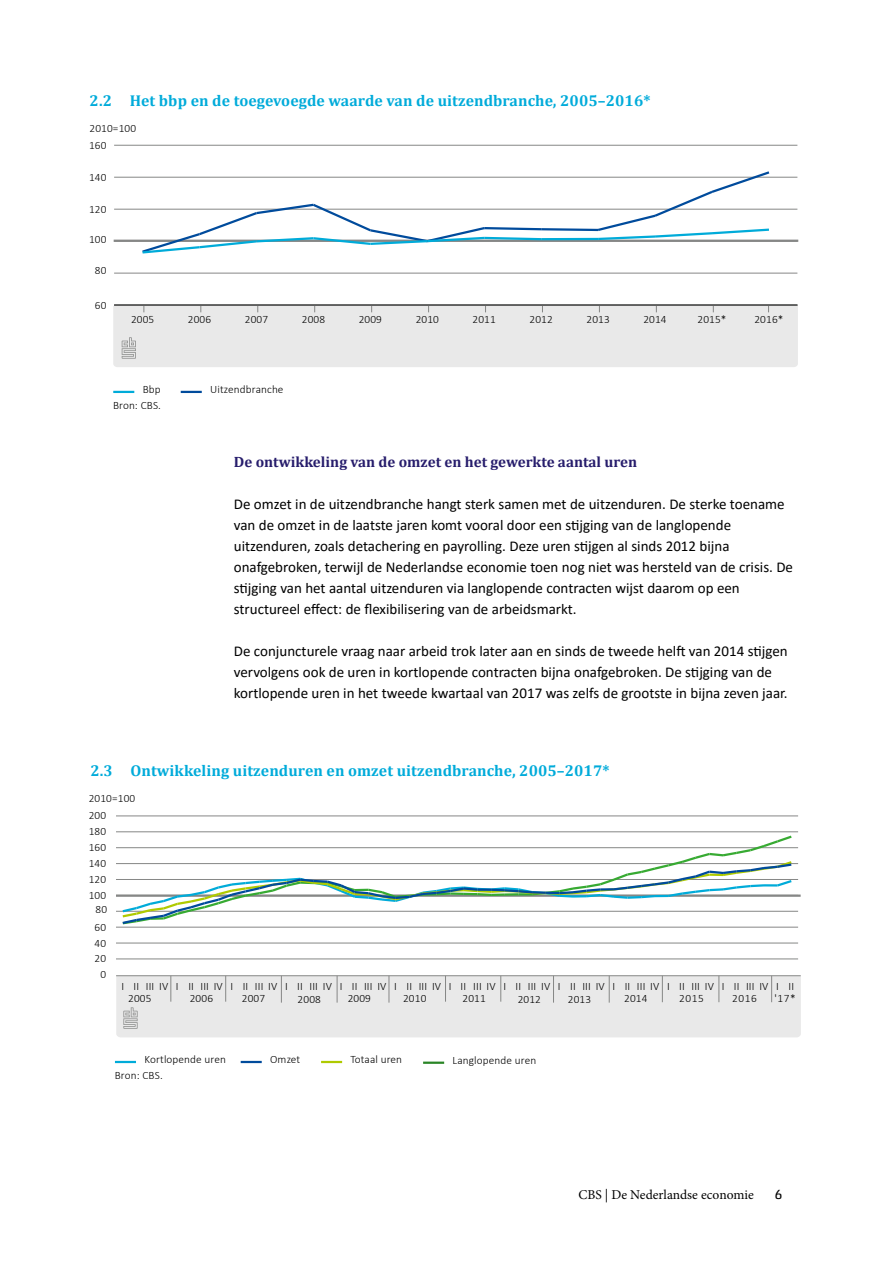
<style>
.page{position:relative;width:893px;height:1263px;background:#fff}
.page>*{position:absolute;margin:0;border:0;box-sizing:border-box;transform-origin:0 0}
.t1{font:700 15.75px "Cambria";letter-spacing:.005em;color:#00abda}
.t2{font:15px/21px "Calibri";color:#000}
.t3{font:700 15px "Cambria";color:#271d6c}
.t4{font:13.5px "Minion Pro";color:#000}
.t5{font:13.5px "Akko Pro";color:#000}
.t6{font:300 11.25px "Calibri";letter-spacing:.01em;color:#000}
</style>
<div class="page">
<hr style="left:114px;top:240px;width:684px;height:2px;background:#868786">
<hr style="left:113px;top:391px;width:21px;height:2px;background:#00abd9">
<hr style="left:181px;top:391px;width:21px;height:2px;background:#004b9c">
<hr style="left:114px;top:304px;width:683px;height:2px;background:#000">
<hr style="left:114px;top:305px;width:683px;height:1px;background:#868786">
<hr style="left:114px;top:273px;width:683px;height:1px;background:#868786">
<hr style="left:114px;top:209px;width:683px;height:1px;background:#868786">
<hr style="left:114px;top:177px;width:683px;height:1px;background:#868786">
<hr style="left:114px;top:145px;width:683px;height:1px;background:#868786">
<svg style="left:140px;top:171px;width:632px;height:83px"></svg>
<div style="left:113px;top:306px;width:685px;height:61px;background:#e9e9e9"></div>
<hr style="left:116px;top:975px;width:685px;height:1px;background:#868786">
<hr style="left:115px;top:1061px;width:21px;height:2px;background:#00abd9">
<hr style="left:321px;top:1061px;width:21px;height:2px;background:#afca00">
<hr style="left:241px;top:1061px;width:21px;height:2px;background:#004b9c">
<hr style="left:423px;top:1061px;width:21px;height:3px;background:#2a8526">
<hr style="left:116px;top:959px;width:682px;height:1px;background:#868786">
<hr style="left:116px;top:943px;width:682px;height:1px;background:#868786">
<hr style="left:116px;top:927px;width:682px;height:1px;background:#868786">
<hr style="left:116px;top:911px;width:682px;height:1px;background:#868786">
<hr style="left:116px;top:895px;width:682px;height:1px;background:#868786">
<hr style="left:116px;top:879px;width:682px;height:1px;background:#868786">
<hr style="left:116px;top:863px;width:682px;height:1px;background:#868786">
<hr style="left:116px;top:847px;width:682px;height:1px;background:#868786">
<hr style="left:116px;top:831px;width:682px;height:1px;background:#868786">
<hr style="left:116px;top:816px;width:682px;height:1px;background:#868786">
<svg style="left:120px;top:835px;width:674px;height:90px"></svg>
<div style="left:116px;top:976px;width:685px;height:61px;background:#e9e9e9"></div>
<p class="t1" style="left:90px;top:91px;width:562px">2.2 Het bbp en de toegevoegde waarde van de uitzendbranche, 2005–2016*</p>
<p class="t6" style="left:90px;top:121px;width:48px">2010=100</p>
<p class="t6" style="left:89px;top:138px;width:19px">160</p>
<p class="t6" style="left:89px;top:170px;width:19px">140</p>
<p class="t6" style="left:89px;top:202px;width:19px">120</p>
<p class="t6" style="left:89px;top:232px;width:19px">100</p>
<p class="t6" style="left:95px;top:264px;width:13px">80</p>
<p class="t6" style="left:95px;top:298px;width:13px">60</p>
<p class="t6" style="left:131px;top:312px;width:25px">2005</p>
<p class="t6" style="left:188px;top:312px;width:25px">2006</p>
<p class="t6" style="left:245px;top:312px;width:25px">2007</p>
<p class="t6" style="left:302px;top:312px;width:25px">2008</p>
<p class="t6" style="left:359px;top:312px;width:25px">2009</p>
<p class="t6" style="left:416px;top:312px;width:25px">2010</p>
<p class="t6" style="left:473px;top:312px;width:25px">2011</p>
<p class="t6" style="left:530px;top:312px;width:25px">2012</p>
<p class="t6" style="left:586px;top:312px;width:25px">2013</p>
<p class="t6" style="left:643px;top:312px;width:25px">2014</p>
<p class="t6" style="left:697px;top:312px;width:30px">2015*</p>
<p class="t6" style="left:754px;top:312px;width:30px">2016*</p>
<p class="t6" style="left:143px;top:382px;width:19px">Bbp</p>
<p class="t6" style="left:210px;top:382px;width:75px">Uitzendbranche</p>
<p class="t6" style="left:113px;top:399px;width:49px">Bron: CBS.</p>
<p class="t3" style="left:234px;top:453px;width:405px">De ontwikkeling van de omzet en het gewerkte aantal uren</p>
<p class="t2" style="left:234px;top:493px;width:561px">De omzet in de uitzendbranche hangt sterk samen met de uitzenduren. De sterke toename van de omzet in de laatste jaren komt vooral door een stijging van de langlopende uitzenduren, zoals detachering en payrolling. Deze uren stijgen al sinds 2012 bijna onafgebroken, terwijl de Nederlandse economie toen nog niet was hersteld van de crisis. De stijging van het aantal uitzenduren via langlopende contracten wijst daarom op een structureel effect: de flexibilisering van de arbeidsmarkt.</p>
<p class="t2" style="left:234px;top:640px;width:555px">De conjuncturele vraag naar arbeid trok later aan en sinds de tweede helft van 2014 stijgen vervolgens ook de uren in kortlopende contracten bijna onafgebroken. De stijging van de kortlopende uren in het tweede kwartaal van 2017 was zelfs de grootste in bijna zeven jaar.</p>
<p class="t1" style="left:90px;top:761px;width:521px">2.3 Ontwikkeling uitzenduren en omzet uitzendbranche, 2005–2017*</p>
<p class="t6" style="left:89px;top:791px;width:48px">2010=100</p>
<p class="t6" style="left:89px;top:809px;width:19px">200</p>
<p class="t6" style="left:89px;top:824px;width:19px">180</p>
<p class="t6" style="left:89px;top:840px;width:19px">160</p>
<p class="t6" style="left:89px;top:856px;width:19px">140</p>
<p class="t6" style="left:89px;top:872px;width:19px">120</p>
<p class="t6" style="left:89px;top:888px;width:19px">100</p>
<p class="t6" style="left:95px;top:902px;width:13px">80</p>
<p class="t6" style="left:95px;top:920px;width:13px">60</p>
<p class="t6" style="left:95px;top:936px;width:13px">40</p>
<p class="t6" style="left:95px;top:952px;width:13px">20</p>
<p class="t6" style="left:100px;top:967px;width:7px">0</p>
<p class="t6" style="left:121px;top:979px;width:539px">I II III IV I II III IV I II III IV I II III IV I II III IV I II III IV I II III IV I II III IV I II III IV I II III IV</p>
<p class="t6" style="left:667px;top:979px;width:128px">I II III IV I II III IV I II</p>
<p class="t6" style="left:128px;top:991px;width:25px">2005</p>
<p class="t6" style="left:190px;top:991px;width:25px">2006</p>
<p class="t6" style="left:242px;top:991px;width:25px">2007</p>
<p class="t6" style="left:298px;top:992px;width:25px">2008</p>
<p class="t6" style="left:348px;top:992px;width:25px">2009</p>
<p class="t6" style="left:403px;top:991px;width:25px">2010</p>
<p class="t6" style="left:463px;top:991px;width:25px">2011</p>
<p class="t6" style="left:518px;top:992px;width:25px">2012</p>
<p class="t6" style="left:568px;top:992px;width:25px">2013</p>
<p class="t6" style="left:624px;top:991px;width:25px">2014</p>
<p class="t6" style="left:679px;top:991px;width:26px">2015</p>
<p class="t6" style="left:732px;top:991px;width:26px">2016</p>
<p class="t6" style="left:774px;top:991px;width:23px">'17*</p>
<p class="t6" style="left:145px;top:1052px;width:83px">Kortlopende uren</p>
<p class="t6" style="left:270px;top:1052px;width:32px">Omzet</p>
<p class="t6" style="left:350px;top:1052px;width:53px">Totaal uren</p>
<p class="t6" style="left:453px;top:1053px;width:85px">Langlopende uren</p>
<p class="t6" style="left:115px;top:1069px;width:49px">Bron: CBS.</p>
<p class="t4" style="left:578px;top:1186px;width:177px">CBS | De Nederlandse economie</p>
<p class="t5" style="left:775px;top:1186px;width:9px">6</p>
</div>
